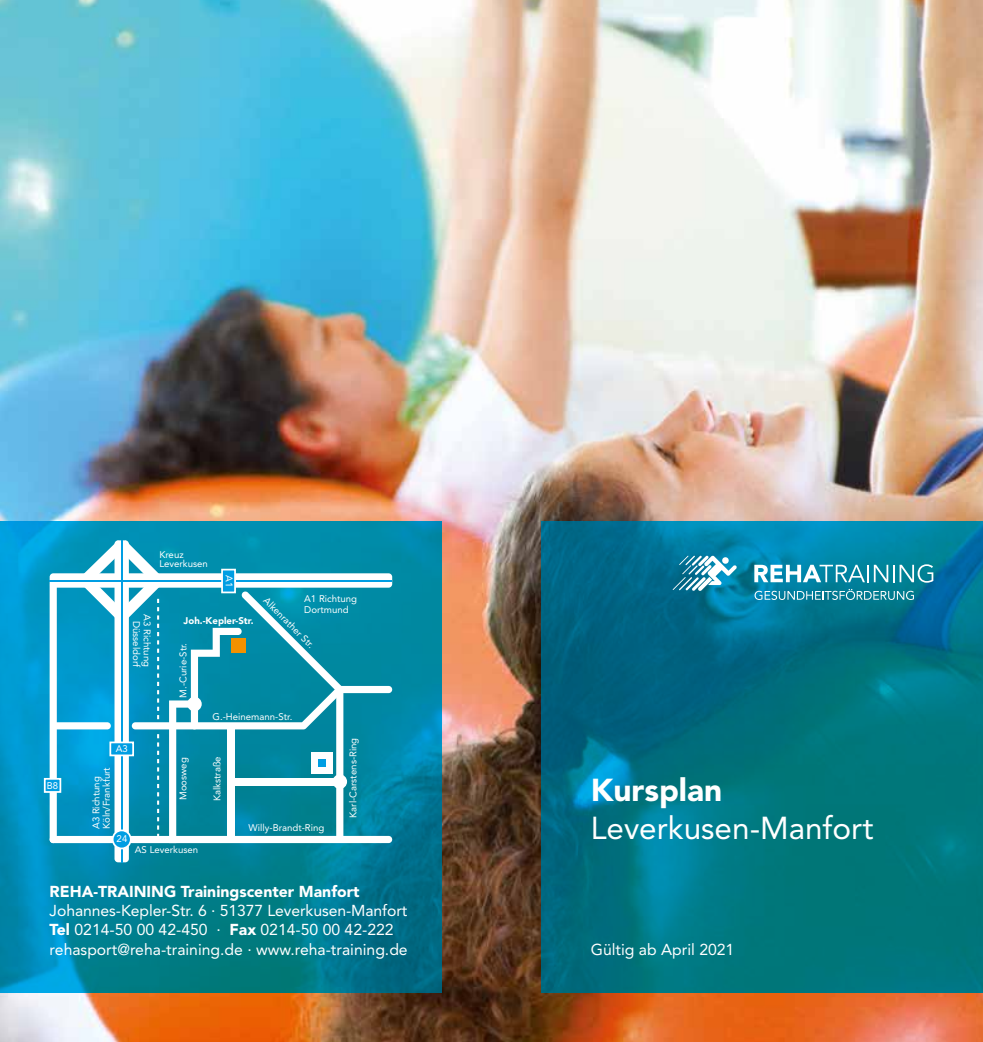
<style>
.page{position:relative;width:983px;height:1042px;background:#fff}
.page>*{position:absolute;margin:0;border:0;box-sizing:border-box;transform-origin:0 0}
.t1{font:31.5px "Avenir LT Std";color:#fff}
.t2{font:900 31.5px "Avenir LT Std";color:#fff}
.t3{font:15.75px/19.2px "Avenir LT Std";color:#fff}
.t4{font:900 15.75px "Avenir LT Std";color:#fff}
.t5{font:9.62px/10.5px "Avenir LT Std";color:#fff}
.t6{font:900 9.62px "Avenir LT Std";color:#fff}
.s1{font-weight:900}
</style>
<div class="page">
<img style="left:0;top:0;width:982px;height:1042px">
<svg style="left:541px;top:521px;width:441px;height:471px;background:#007385"></svg>
<svg style="left:672px;top:556px;width:64px;height:35px"></svg>
<svg style="left:754px;top:564px;width:179px;height:19px"></svg>
<svg style="left:754px;top:589px;width:159px;height:11px;background:#419db2"></svg>
<svg style="left:0;top:521px;width:441px;height:471px;background:#0085a4"></svg>
<div style="left:50px;top:836px;width:342px;height:7px;background:#fff;border-radius:4px"></div>
<div style="left:335px;top:686px;width:57px;height:7px;background:#fff;border-radius:4px"></div>
<svg style="left:332px;top:774px;width:15px;height:15px"></svg>
<div style="left:114px;top:540px;width:15px;height:322px;background:#fff;border-radius:4px"></div>
<div style="left:50px;top:573px;width:342px;height:15px;background:#fff;border-radius:4px"></div>
<hr style="left:121px;top:540px;width:1px;height:322px;background:#009ee3">
<svg style="left:81px;top:540px;width:262px;height:296px"></svg>
<div style="left:51px;top:722px;width:60px;height:7px;background:#fff;border-radius:4px"></div>
<hr style="left:50px;top:580px;width:342px;height:1px;background:#009ee3">
<div style="left:222px;top:569px;width:13px;height:23px;background:#009ee3"></div>
<div style="left:221px;top:569px;width:15px;height:24px;border:2px solid #fff"></div>
<div style="left:110px;top:742px;width:23px;height:13px;background:#009ee3"></div>
<div style="left:109px;top:741px;width:25px;height:15px;border:2px solid #fff"></div>
<div style="left:113px;top:830px;width:18px;height:18px;background:#009ee3;border-radius:50%"></div>
<div style="left:112px;top:829px;width:20px;height:20px;border:2px solid #fff;border-radius:50%"></div>
<div style="left:50px;top:582px;width:7px;height:261px;background:#fff;border-radius:4px"></div>
<div style="left:45px;top:779px;width:15px;height:13px;background:#009ee3"></div>
<div style="left:44px;top:778px;width:17px;height:15px;border:2px solid #fff"></div>
<p class="t5" style="left:47px;top:780px;width:13px">B8</p>
<p class="t5" style="left:152px;top:614px;width:55px;text-align:right;rotate:90deg">A3 Richtung<br>Düsseldorf</p>
<p class="t5" style="left:159px;top:549px;width:50px;line-height:9.6px">Kreuz<br>Leverkusen</p>
<p class="t5" style="left:234px;top:575px;width:14px;rotate:90deg">A1</p>
<p class="t6" style="left:183px;top:614px;width:72px">Joh.-Kepler-Str.</p>
<p class="t5" style="left:178px;top:698px;width:56px;rotate:-90deg">M.-Curie-Str.</p>
<p class="t5" style="left:304px;top:593px;width:54px">A1 Richtung<br>Dortmund</p>
<p class="t5" style="left:269px;top:595px;width:69px;rotate:45deg">Alkenrather Str.</p>
<p class="t5" style="left:212px;top:711px;width:81px">G.-Heinemann-Str.</p>
<p class="t5" style="left:116px;top:743px;width:14px">A3</p>
<p class="t5" style="left:91px;top:829px;width:64px;rotate:-90deg">A3 Richtung<br>Köln/Frankfurt</p>
<p class="t5" style="left:212px;top:801px;width:47px;rotate:-90deg">Kalkstraße</p>
<p class="t5" style="left:178px;top:800px;width:44px;rotate:-90deg">Moosweg</p>
<p class="t5" style="left:117px;top:834px;width:12px">24</p>
<p class="t5" style="left:135px;top:844px;width:65px">AS Leverkusen</p>
<p class="t5" style="left:248px;top:822px;width:77px">Willy-Brandt-Ring</p>
<p class="t5" style="left:348px;top:818px;width:82px;rotate:-90deg">Karl-Carstens-Ring</p>
<h2 class="t4" style="left:50px;top:882px;width:311px">REHA-TRAINING Trainingscenter Manfort</h2>
<h2 class="t3" style="left:50px;top:901px;width:359px">Johannes-Kepler-Str. 6 · 51377 Leverkusen-Manfort<br><span class="s1">Tel</span> 0214-50 00 42-450 · <span class="s1">Fax</span> 0214-50 00 42-222 rehasport@reha-training.de · www.reha-training.de</h2>
<h1 class="t2" style="left:590px;top:770px;width:133px">Kursplan</h1>
<h1 class="t1" style="left:590px;top:810px;width:284px">Leverkusen-Manfort</h1>
<h2 class="t3" style="left:590px;top:939px;width:145px">Gültig ab April 2021</h2>
</div>
